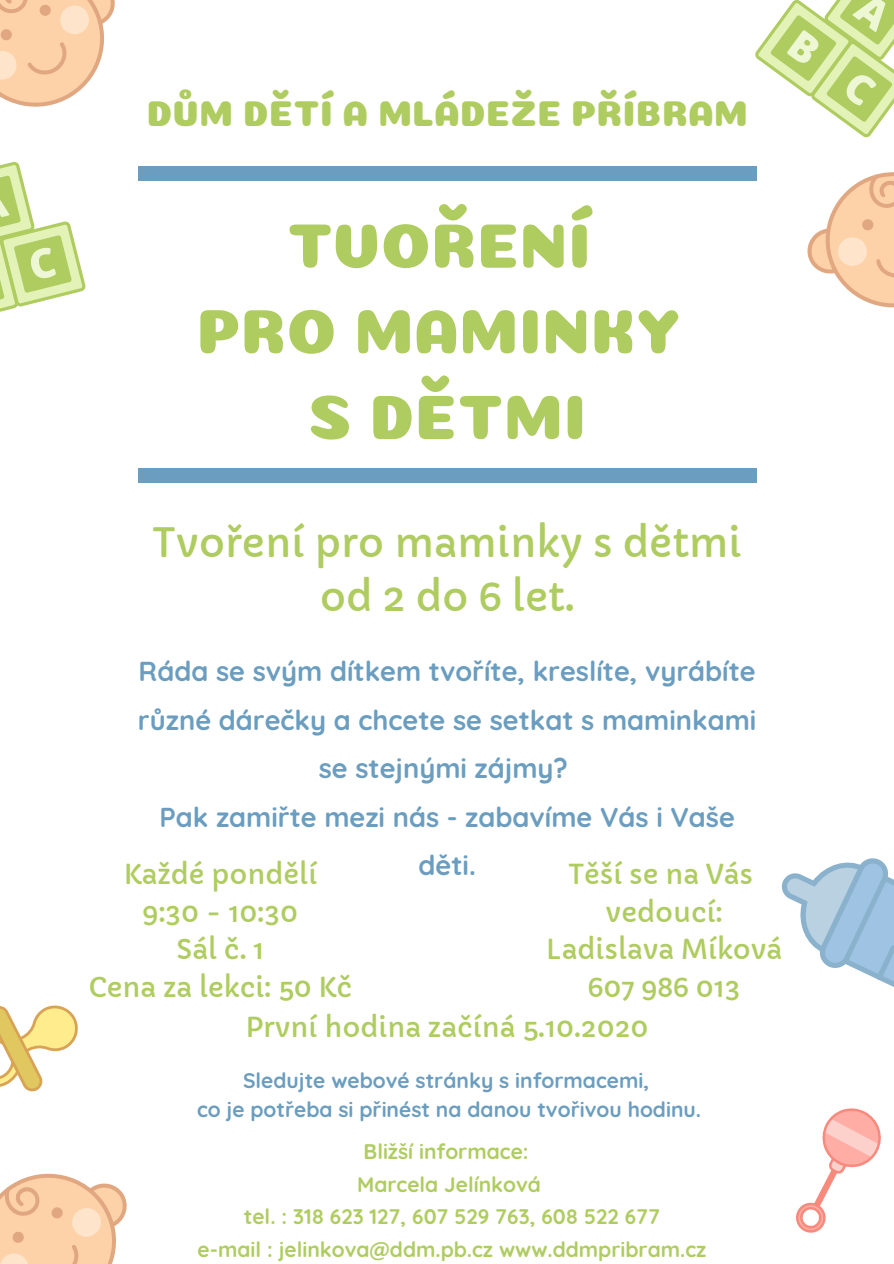
<style>
.page{position:relative;width:894px;height:1264px;background:#fff}
.page>*{position:absolute;margin:0;border:0;box-sizing:border-box;transform-origin:0 0}
.t1{font:63px/85.7px "Coiny";color:#afcc60;text-align:center}
.t2{font:39.75px/54px "Capriola";color:#afcc60;text-align:center}
.t3{font:36px "Coiny";color:#afcc60}
.t4{font:700 27.3px/48.4px "Quicksand";color:#6a9dbf;text-align:center}
.t5{font:27px/37.7px "Capriola";color:#afcc60;text-align:center}
.t6{font:700 21px/32.7px "Quicksand";color:#afcc60;text-align:center}
.t7{font:700 21px/29.2px "Quicksand";color:#6a9dbf;text-align:center}
</style>
<div class="page">
<div style="left:138px;top:166px;width:618px;height:15px;background:#6a9dbf"></div>
<div style="left:138px;top:467px;width:618px;height:15px;background:#6a9dbf"></div>
<svg style="left:781px;top:858px;width:112px;height:129px"></svg>
<svg style="left:0;top:0;width:115px;height:312px"></svg>
<svg style="left:796px;top:1108px;width:85px;height:125px"></svg>
<svg style="left:755px;top:0;width:138px;height:308px"></svg>
<svg style="left:0;top:1005px;width:78px;height:87px"></svg>
<svg style="left:0;top:1173px;width:127px;height:90px"></svg>
<h3 class="t3" style="left:146px;top:92px;width:602px">DŮM DĚTÍ A MLÁDEŽE PŘÍBRAM</h3>
<h1 class="t1" style="left:196px;top:203px;width:485px">TVOŘENÍ<br>PRO MAMINKY<br>S DĚTMI</h1>
<h2 class="t2" style="left:152px;top:515px;width:590px">Tvoření pro maminky s dětmi od 2 do 6 let.</h2>
<p class="t4" style="left:138px;top:646px;width:619px">Ráda se svým dítkem tvoříte, kreslíte, vyrábíte různé dárečky a chcete se setkat s maminkami se stejnými zájmy?<br>Pak zamiřte mezi nás - zabavíme Vás i Vaše děti.</p>
<p class="t5" style="left:89px;top:855px;width:265px">Každé pondělí<br>9:30 - 10:30<br>Sál č. 1<br>Cena za lekci: 50 Kč</p>
<p class="t5" style="left:546px;top:855px;width:238px">Těší se na Vás vedoucí:<br>Ladislava Míková<br>607 986 013</p>
<p class="t5" style="left:245px;top:1009px;width:404px">První hodina začíná 5.10.2020</p>
<p class="t7" style="left:197px;top:1065px;width:505px">Sledujte webové stránky s informacemi,<br>co je potřeba si přinést na danou tvořivou hodinu.</p>
<p class="t6" style="left:197px;top:1134px;width:510px">Bližší informace:<br>Marcela Jelínková<br>tel. : 318 623 127, 607 529 763, 608 522 677<br>e-mail : jelinkova@ddm.pb.cz www.ddmpribram.cz</p>
</div>
